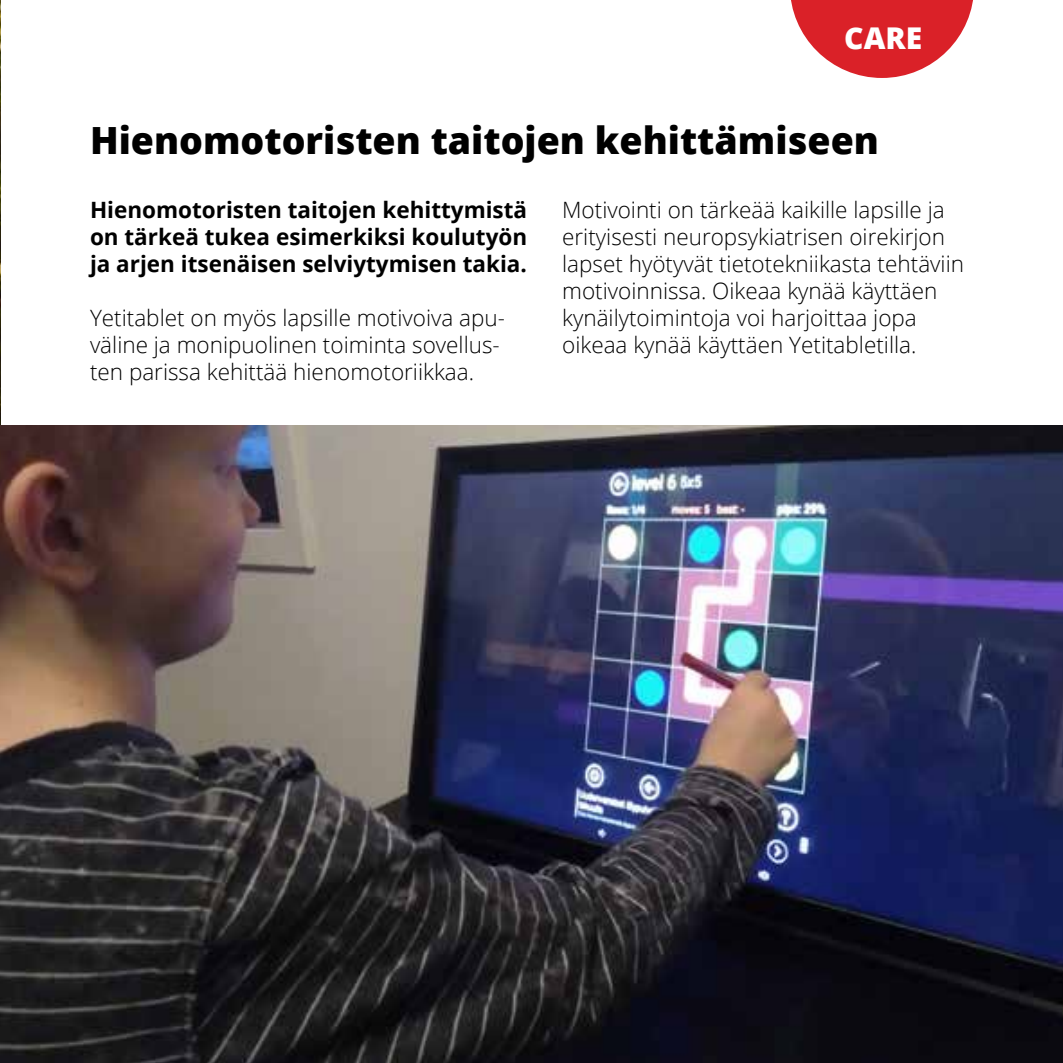
<style>
.page{position:relative;width:1063px;height:1063px;background:#fff}
.page>*{position:absolute;margin:0;border:0;box-sizing:border-box;transform-origin:0 0}
.t1{font:800 37.5px "Open Sans";color:#000}
.t2{font:800 30px "Open Sans";color:#fff}
.t3{font:300 22.5px/27px "Open Sans";color:#000}
.t4{font:700 22.5px/27px "Open Sans";color:#000;text-align:justify}
</style>
<div class="page">
<img style="left:0;top:0;width:1px;height:425px">
<img style="left:0;top:425px;width:1063px;height:638px">
<svg style="left:791px;top:0;width:182px;height:78px"></svg>
<h2 class="t2" style="left:844px;top:15px;width:80px">CARE</h2>
<h1 class="t1" style="left:90px;top:112px;width:791px">Hienomotoristen taitojen kehittämiseen</h1>
<p class="t4" style="left:90px;top:195px;width:439px">Hienomotoristen taitojen kehittymistä on tärkeä tukea esimerkiksi koulutyön ja arjen itsenäisen selviytymisen takia.</p>
<p class="t3" style="left:90px;top:303px;width:417px">Yetitablet on myös lapsille motivoiva apu&shy;väline ja monipuolinen toiminta sovellus&shy;ten parissa kehittää hienomotoriikkaa.</p>
<p class="t3" style="left:562px;top:195px;width:403px">Motivointi on tärkeää kaikille lapsille ja erityisesti neuropsykiatrisen oirekirjon lapset hyötyvät tietotekniikasta tehtäviin motivoinnissa. Oikeaa kynää käyttäen kynäilytoimintoja voi harjoittaa jopa oikeaa kynää käyttäen Yetitabletilla.</p>
</div>
